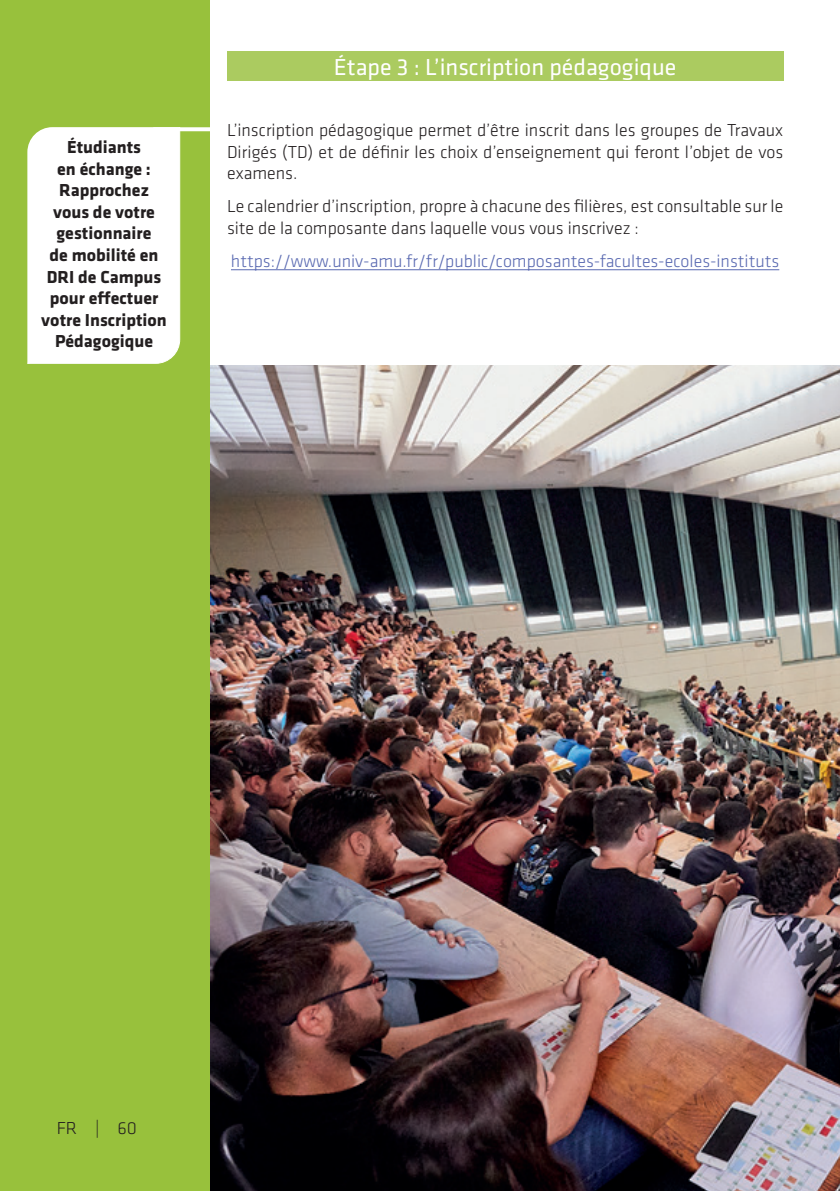
<style>
.page{position:relative;width:840px;height:1191px;background:#fff}
.page>*{position:absolute;margin:0;border:0;box-sizing:border-box;transform-origin:0 0}
.t1{font:24px "Klavika Basic";color:#fff}
.t2{font:300 18px/21.6px "Klavika Basic";color:#231f20;text-align:justify}
.t3{font:700 18px/21.6px "Klavika Basic";color:#231f20;text-align:center}
.t4{font:300 18px "Klavika Basic";color:#5969b1}
</style>
<div class="page">
<div style="left:227px;top:51px;width:555px;height:30px;background:#abcb60"></div>
<hr style="left:231px;top:269px;width:547px;height:1px;background:#5969b1">
<img style="left:209px;top:366px;width:630px;height:825px">
<div style="left:0;top:0;width:209px;height:1191px;background:#98c13c"></div>
<div style="left:27px;top:127px;width:155px;height:237px;background:#fff"></div>
<hr style="left:153px;top:127px;width:60px;height:4px;background:#fff">
<p class="t3" style="left:41px;top:135px;width:127px">Étudiants<br>en échange :<br>Rapprochez vous de votre gestionnaire<br>de mobilité en<br>DRI de Campus pour effectuer votre Inscription<br>Pédagogique</p>
<h1 class="t1" style="left:334px;top:51px;width:344px">Étape 3 : L’inscription pédagogique</h1>
<p class="t2" style="left:227px;top:119px;width:557px">L’inscription pédagogique permet d’être inscrit dans les groupes de Travaux Dirigés (TD) et de définir les choix d’enseignement qui feront l’objet de vos examens.</p>
<p class="t2" style="left:227px;top:195px;width:557px">Le calendrier d’inscription, propre à chacune des filières, est consultable sur le site de la composante dans laquelle vous vous inscrivez :</p>
<p class="t4" style="left:231px;top:250px;width:549px">https://www.univ-amu.fr/fr/public/composantes-facultes-ecoles-instituts</p>
<p class="t2" style="left:57px;top:1117px;width:82px">FR | 60</p>
</div>
